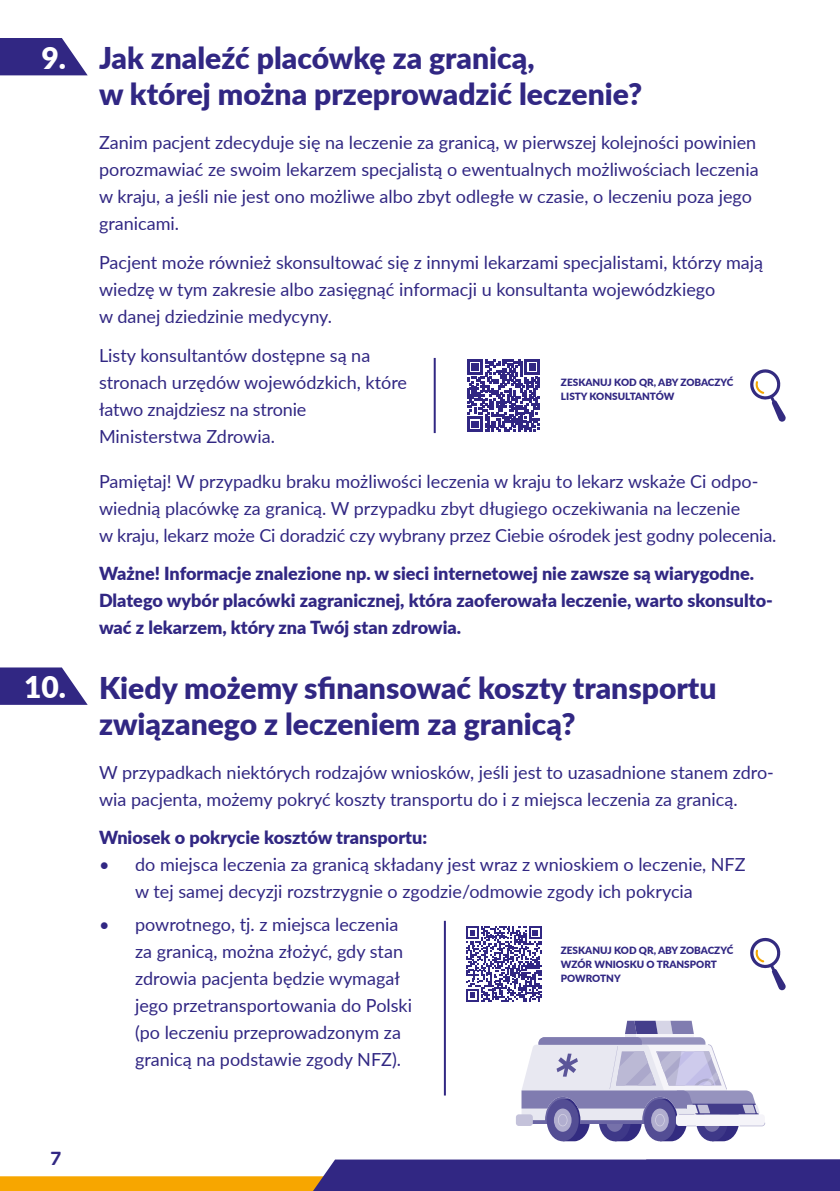
<style>
.page{position:relative;width:840px;height:1191px;background:#fff}
.page>*{position:absolute;margin:0;border:0;box-sizing:border-box;transform-origin:0 0}
.t1{font:900 30px/36px "Lato";color:#312783}
.t2{font:900 30px "Lato";color:#fff}
.t3{font:18px/27px "Lato";color:#312783}
.t4{font:900 18px/27px "Lato";color:#312783}
.t5{font:18px "Geometos Rounded";color:#312783}
.t6{font:900 10px/14px "Lato";color:#312783}
</style>
<div class="page">
<svg style="left:0;top:38px;width:88px;height:37px;background:#504795"></svg>
<svg style="left:0;top:667px;width:88px;height:38px;background:#524a97"></svg>
<hr style="left:433px;top:358px;width:2px;height:75px;background:#312783">
<svg style="left:750px;top:369px;width:35px;height:53px"></svg>
<svg style="left:467px;top:359px;width:72px;height:73px"></svg>
<hr style="left:443px;top:920px;width:2px;height:175px;background:#312783">
<svg style="left:750px;top:937px;width:35px;height:53px"></svg>
<svg style="left:466px;top:926px;width:75px;height:75px"></svg>
<div style="left:515px;top:1114px;width:17px;height:12px;background:#c4c2da;border-radius:3px"></div>
<svg style="left:521px;top:1020px;width:243px;height:121px"></svg>
<svg style="left:0;top:1159px;width:839px;height:32px"></svg>
<h2 class="t2" style="left:41px;top:35px;width:26px">9.</h2>
<h2 class="t2" style="left:24px;top:664px;width:43px">10.</h2>
<p class="t5" style="left:50px;top:1148px;width:12px">7</p>
<h2 class="t1" style="left:99px;top:39px;width:544px">Jak znaleźć placówkę za granicą,<br>w której można przeprowadzić leczenie?</h2>
<p class="t3" style="left:99px;top:128px;width:660px">Zanim pacjent zdecyduje się na leczenie za granicą, w pierwszej kolejności powinien porozmawiać ze swoim lekarzem specjalistą o ewentualnych możliwościach leczenia w kraju, a jeśli nie jest ono możliwe albo zbyt odległe w czasie, o leczeniu poza jego granicami.</p>
<p class="t3" style="left:99px;top:248px;width:665px">Pacjent może również skonsultować się z innymi lekarzami specjalistami, którzy mają wiedzę w tym zakresie albo zasięgnąć informacji u konsultanta wojewódzkiego<br>w danej dziedzinie medycyny.</p>
<p class="t3" style="left:99px;top:341px;width:309px">Listy konsultantów dostępne są na stronach urzędów wojewódzkich, które łatwo znajdziesz na stronie<br>Ministerstwa Zdrowia.</p>
<p class="t3" style="left:99px;top:467px;width:678px">Pamiętaj! W przypadku braku możliwości leczenia w kraju to lekarz wskaże Ci odpo&shy;wiednią placówkę za granicą. W przypadku zbyt długiego oczekiwania na leczenie<br>w kraju, lekarz może Ci doradzić czy wybrany przez Ciebie ośrodek jest godny polecenia.</p>
<p class="t4" style="left:99px;top:559px;width:675px">Ważne! Informacje znalezione np. w sieci internetowej nie zawsze są wiarygodne.<br>Dlatego wybór placówki zagranicznej, która zaoferowała leczenie, warto skonsulto&shy;wać z lekarzem, który zna Twój stan zdrowia.</p>
<p class="t6" style="left:560px;top:374px;width:174px">ZESKANUJ KOD QR, ABY ZOBACZYĆ<br>LISTY KONSULTANTÓW</p>
<h2 class="t1" style="left:99px;top:668px;width:618px">Kiedy możemy sfinansować koszty transportu związanego z leczeniem za granicą?</h2>
<p class="t3" style="left:99px;top:758px;width:676px">W przypadkach niektórych rodzajów wniosków, jeśli jest to uzasadnione stanem zdro&shy;wia pacjenta, możemy pokryć koszty transportu do i z miejsca leczenia za granicą.</p>
<p class="t4" style="left:99px;top:823px;width:329px">Wniosek o pokrycie kosztów transportu:</p>
<p class="t3" style="left:135px;top:850px;width:611px;text-indent:-36px">• do miejsca leczenia za granicą składany jest wraz z wnioskiem o leczenie, NFZ w tej samej decyzji rozstrzygnie o zgodzie/odmowie zgody ich pokrycia</p>
<p class="t3" style="left:135px;top:910px;width:278px;text-indent:-36px">• powrotnego, tj. z miejsca leczenia za granicą, można złożyć, gdy stan zdrowia pacjenta będzie wymagał jego przetransportowania do Polski (po leczeniu przeprowadzonym za granicą na podstawie zgody NFZ).</p>
<p class="t6" style="left:560px;top:943px;width:174px">ZESKANUJ KOD QR, ABY ZOBACZYĆ<br>WZÓR WNIOSKU O TRANSPORT<br>POWROTNY</p>
</div>
